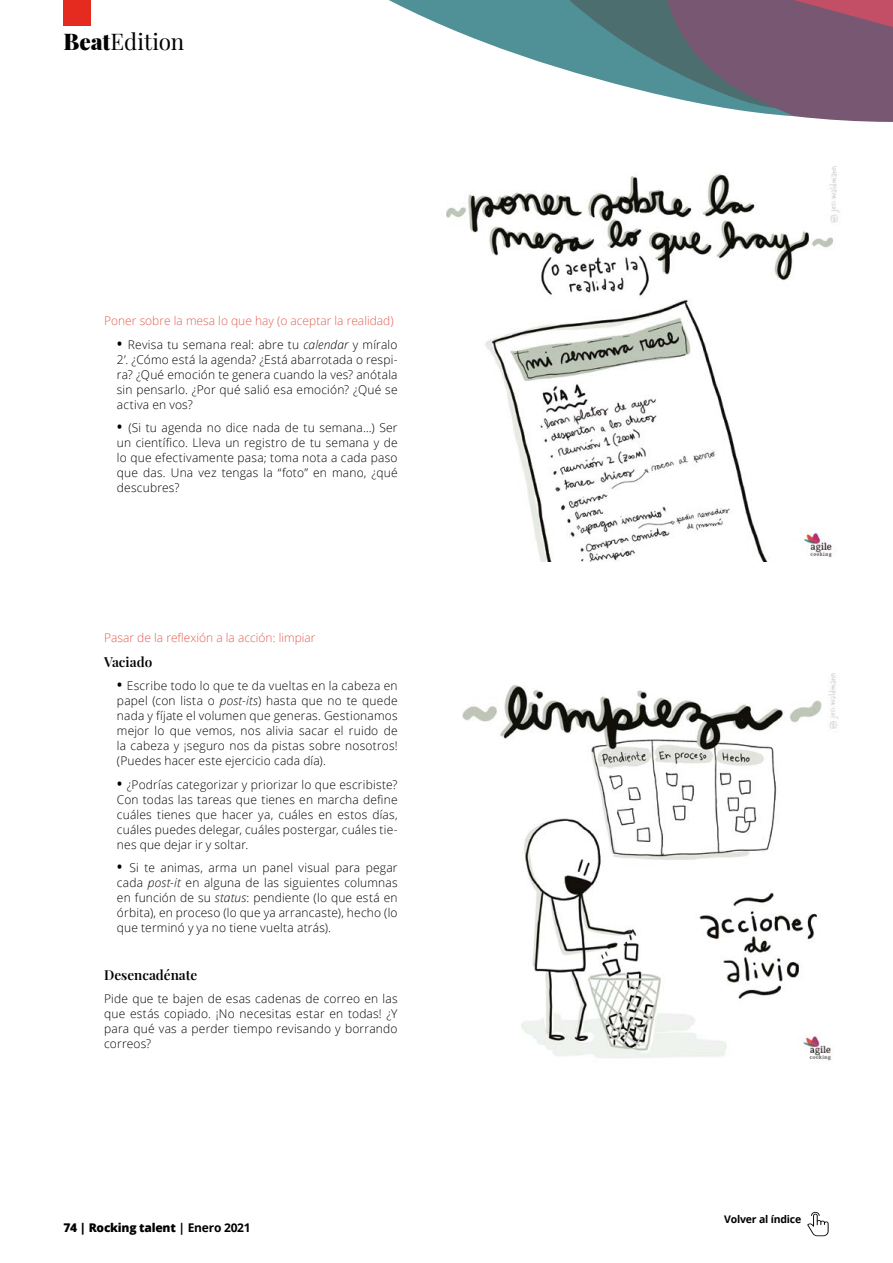
<style>
.page{position:relative;width:893px;height:1263px;background:#fff}
.page>*{position:absolute;margin:0;border:0;box-sizing:border-box;transform-origin:0 0}
.t1{font:22.5px "Playfair Display";letter-spacing:-.005em;color:#020203}
.t2{font:600 13.5px "Playfair Display";color:#020203}
.t3{font:300 12px/15px "Open Sans";letter-spacing:.015em;color:#000;text-align:justify}
.t4{font:300 12px "Open Sans";color:#e35e4f}
.t5{font:800 12px "Open Sans";letter-spacing:-.02em;color:#000}
.t6{font:700 10.5px "Open Sans";letter-spacing:-.02em;color:#000}
.s1{font-weight:900}
.s2{font-weight:600;font-size:15px}
.s3{font-style:italic}
.s4{font-weight:700}
</style>
<div class="page">
<div style="left:63px;top:0;width:28px;height:26px;background:#e52a20"></div>
<img style="left:446px;top:166px;width:394px;height:395px">
<img style="left:462px;top:673px;width:377px;height:388px">
<svg style="left:389px;top:0;width:106px;height:47px;fill:#4f9196"></svg>
<svg style="left:495px;top:0;width:398px;height:122px"></svg>
<svg style="left:807px;top:1212px;width:22px;height:24px"></svg>
<h1 class="t1" style="left:63px;top:24px;width:122px"><span class="s1">Beat</span>Edition</h1>
<p class="t4" style="left:104px;top:313px;width:291px">Poner sobre la mesa lo que hay (o aceptar la realidad)</p>
<p class="t3" style="left:117px;top:337px;width:282px"><span class="s2">•</span> Revisa tu semana real: abre tu <span class="s3">calendar</span> y míralo 2’. ¿Cómo está la agenda? ¿Está abarrotada o respi&shy;ra? ¿Qué emoción te genera cuando la ves? anótala sin pensarlo. ¿Por qué salió esa emoción? ¿Qué se activa en vos?</p>
<p class="t3" style="left:117px;top:420px;width:282px"><span class="s2">•</span> (Si tu agenda no dice nada de tu semana…) Ser un científico. Lleva un registro de tu semana y de lo que efectivamente pasa; toma nota a cada paso que das. Una vez tengas la “foto” en mano, ¿qué descubres?</p>
<p class="t4" style="left:104px;top:629px;width:213px">Pasar de la reflexión a la acción: limpiar</p>
<p class="t2" style="left:104px;top:651px;width:50px">Vaciado</p>
<p class="t3" style="left:117px;top:678px;width:282px"><span class="s2">•</span> Escribe todo lo que te da vueltas en la cabeza en papel (con lista o <span class="s3">post-its</span>) hasta que no te quede nada y fíjate el volumen que generas. Gestionamos mejor lo que vemos, nos alivia sacar el ruido de la cabeza y ¡seguro nos da pistas sobre nosotros! (Puedes hacer este ejercicio cada día).</p>
<p class="t3" style="left:117px;top:777px;width:282px"><span class="s2">•</span> ¿Podrías categorizar y priorizar lo que escribiste?<br>Con todas las tareas que tienes en marcha define cuáles tienes que hacer ya, cuáles en estos días, cuáles puedes delegar, cuáles postergar, cuáles tie&shy;nes que dejar ir y soltar.</p>
<p class="t3" style="left:117px;top:860px;width:282px"><span class="s2">•</span> Si te animas, arma un panel visual para pegar cada <span class="s3">post-it</span> en alguna de las siguientes columnas en función de su <span class="s3">status</span>: pendiente (lo que está en órbita), en proceso (lo que ya arrancaste), hecho (lo que terminó y ya no tiene vuelta atrás).</p>
<p class="t2" style="left:104px;top:964px;width:95px">Desencadénate</p>
<p class="t3" style="left:104px;top:991px;width:295px">Pide que te bajen de esas cadenas de correo en las que estás copiado. ¡No necesitas estar en todas! ¿Y para qué vas a perder tiempo revisando y borrando correos?</p>
<p class="t5" style="left:63px;top:1219px;width:189px">74 | Rocking talent <span class="s4">| Enero 2021</span></p>
<p class="t6" style="left:724px;top:1212px;width:78px">Volver al índice</p>
</div>
